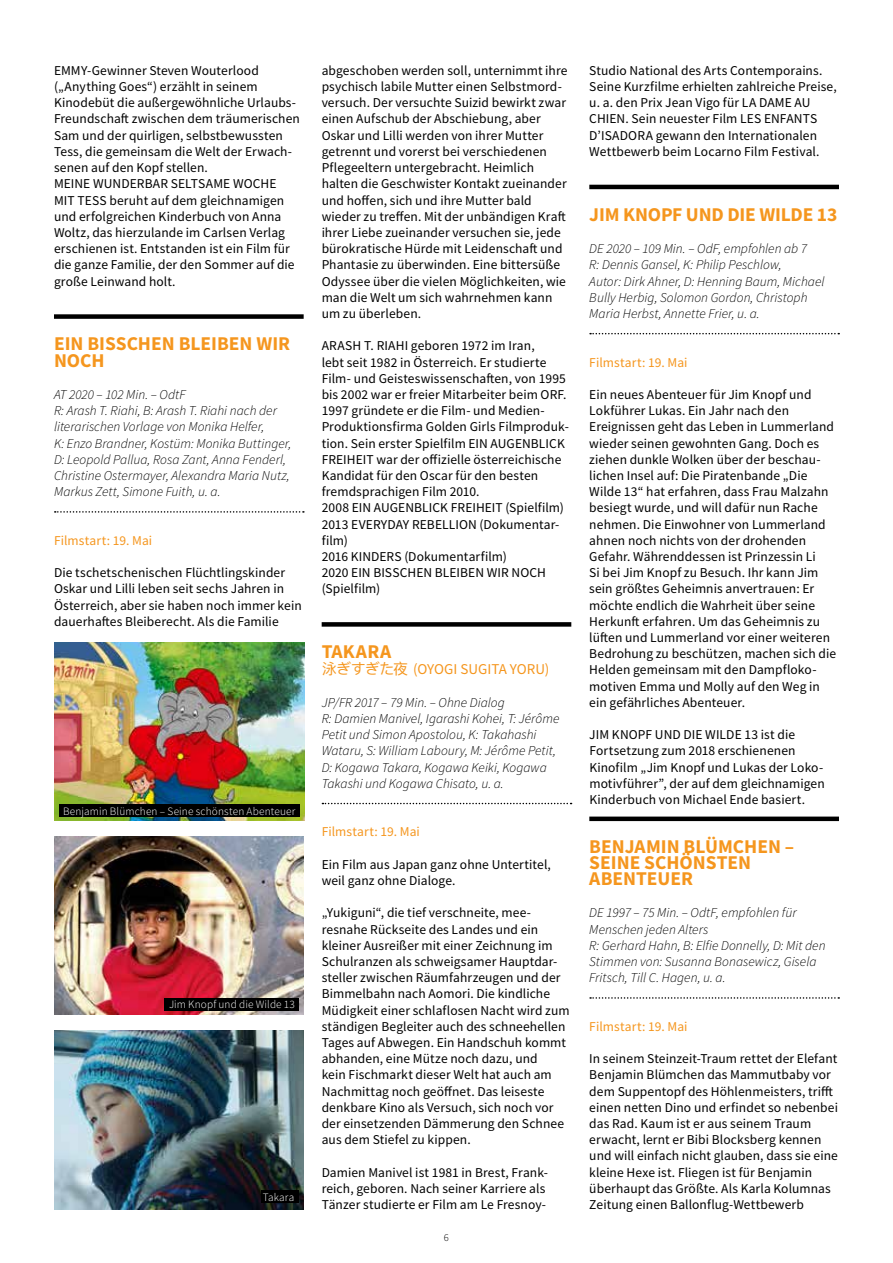
<style>
.page{position:relative;width:893px;height:1263px;background:#fff}
.page>*{position:absolute;margin:0;border:0;box-sizing:border-box;transform-origin:0 0}
.t1{font:700 19.5px "Source Sans Pro";color:#f5961e}
.t2{font:15px "Source Sans Pro";color:#f5961e}
.t3{font:13.5px/16.2px "Source Sans Pro";letter-spacing:.005em;color:#000}
.t4{font:italic 300 13.5px/16.2px "Source Sans Pro";color:#000}
.t5{font:13.5px "Source Sans Pro";letter-spacing:.01em;color:#f5961e}
.t6{font:300 11.25px "Source Sans Pro";letter-spacing:.015em;color:#fff}
.t7{font:300 10.5px "Source Sans Pro";color:#000}
.s1{font-family:"Ping Fang SC"}
</style>
<div class="page">
<div style="left:54px;top:314px;width:250px;height:5px;background:#000"></div>
<svg style="left:55px;top:511px;width:249px;height:2px"></svg>
<div style="left:322px;top:622px;width:249px;height:5px;background:#000"></div>
<svg style="left:322px;top:803px;width:250px;height:1px"></svg>
<hr style="left:589px;top:185px;width:250px;height:4px;background:#000">
<svg style="left:590px;top:333px;width:249px;height:1px"></svg>
<div style="left:589px;top:816px;width:250px;height:5px;background:#000"></div>
<svg style="left:590px;top:997px;width:249px;height:2px"></svg>
<img style="left:54px;top:1031px;width:250px;height:178px">
<div style="left:261px;top:1190px;width:38px;height:13px;background:#000"></div>
<img style="left:54px;top:836px;width:250px;height:178px">
<div style="left:165px;top:998px;width:134px;height:12px;background:#000"></div>
<img style="left:54px;top:643px;width:250px;height:178px">
<div style="left:59px;top:804px;width:241px;height:13px;background:#000"></div>
<p class="t3" style="left:54px;top:62px;width:247px">EMMY-Gewinner Steven Wouterlood („Anything Goes“) erzählt in seinem Kinodebüt die außergewöhnliche Urlaubs-Freundschaft zwischen dem träumerischen Sam und der quirligen, selbstbewussten Tess, die gemeinsam die Welt der Erwach&shy;senen auf den Kopf stellen.<br>MEINE WUNDERBAR SELTSAME WOCH E MIT TESS beruht auf dem gleichnamigen und erfolgreichen Kinderbuch von Anna Woltz, das hierzulande im Carlsen Verlag erschienen ist. Entstanden ist ein Film für die ganze Familie, der den Sommer auf die große Leinwand holt.</p>
<h1 class="t1" style="left:54px;top:331px;width:10px">EIN</h1>
<h1 class="t1" style="left:87px;top:331px;width:12px">BISSCHEN</h1>
<h1 class="t1" style="left:179px;top:331px;width:12px">BLEIBEN</h1>
<h1 class="t1" style="left:256px;top:331px;width:13px">WIR</h1>
<h1 class="t1" style="left:54px;top:347px;width:13px">NOCH</h1>
<p class="t4" style="left:54px;top:386px;width:239px">AT 2020 ‒ 102 Min. ‒ OdtF<br>R: Arash T. Riahi, B: Arash T. Riahi nach der literarischen Vorlage von Monika Helfer,<br>K: Enzo Brandner, Kostüm: Monika Buttinger, D: Leopold Pallua, Rosa Zant, Anna Fenderl, Christine Ostermayer, Alexandra Maria Nutz, Markus Zett, Simone Fuith, u. a.</p>
<p class="t5" style="left:54px;top:532px;width:100px">Filmstart: 19. Mai</p>
<p class="t3" style="left:54px;top:564px;width:249px">Die tschetschenischen Flüchtlingskinder Oskar und Lilli leben seit sechs Jahren in Österreich, aber sie haben noch immer kein dauerhaftes Bleiberecht. Als die Familie</p>
<p class="t6" style="left:63px;top:804px;width:234px">Benjamin Blümchen – Seine schönsten Abenteuer</p>
<p class="t6" style="left:169px;top:998px;width:127px">Jim Knopf und die Wilde 13</p>
<p class="t6" style="left:263px;top:1190px;width:33px">Takara</p>
<p class="t3" style="left:322px;top:62px;width:247px">abgeschoben werden soll, unternimmt ihre psychisch labile Mutter einen Selbstmord&shy;versuch. Der versuchte Suizid bewirkt zwar einen Aufschub der Abschiebung, aber Oskar und Lilli werden von ihrer Mutter getrennt und vorerst bei verschiedenen Pflegeeltern untergebracht. H eimlich halten die Geschwister Kontakt zueinander und hoffen, sich und ihre Mutter bald wieder zu treffen. Mit der unbändigen Kraft ihrer Liebe zueinander versuchen sie, jede bürokratische H ürde mit Leidenschaft und Phantasie zu überwinden. Eine bittersüße Odyssee über die vielen Möglichkeiten, wie man die Welt um sich wahrnehmen kann um zu überleben.</p>
<p class="t3" style="left:322px;top:338px;width:249px">ARASH T. RIAH I geboren 1972 im Iran,<br>lebt seit 1982 in Österreich. Er studierte Film- und Geisteswissenschaften, von 1995 bis 2002 war er freier Mitarbeiter beim O RF.<br>1997 gründete er die Film- und Medien-Produktionsfirma Golden Girls Filmproduk&shy;tion. Sein erster Spielfilm EIN AUGENBLICK FREIH EIT war der offizielle österreichische Kandidat für den Oscar für den besten fremdsprachigen Film 2010.<br>2008 EIN AUGENBLICK FREIH EIT (Spielfilm)<br>2013 EVERYDAY REBELLION (Dokumentar&shy;film)<br>2016 KINDERS (Dokumentarfilm)<br>2020 EIN BISSCH EN BLEIBEN WIR NOCH (Spielfilm)</p>
<h1 class="t1" style="left:322px;top:638px;width:13px">TAKARA</h1>
<p class="t2" style="left:322px;top:660px;width:229px"><span class="s1">泳ぎすぎた夜</span> (OYOGI SUGITA YO RU)</p>
<p class="t4" style="left:322px;top:694px;width:239px">JP/FR 2017 ‒ 79 Min. ‒ Ohne Dialog<br>R: Damien Manivel, Igarashi Kohei, T: Jérôme Petit und Simon Apostolou, K: Takahashi Wataru, S: William Laboury, M: Jérôme Petit, D: Kogawa Takara, Kogawa Keiki, Kogawa Takashi und Kogawa Chisato, u. a.</p>
<p class="t5" style="left:322px;top:823px;width:100px">Filmstart: 19. Mai</p>
<p class="t3" style="left:322px;top:856px;width:231px">Ein Film aus Japan ganz ohne Untertitel, weil ganz ohne Dialoge.</p>
<p class="t3" style="left:322px;top:905px;width:249px">„Yukiguni“, die tief verschneite, mee&shy;resnahe Rückseite des Landes und ein kleiner Ausreißer mit einer Zeichnung im Schulranzen als schweigsamer H auptdar&shy;steller zwischen Räumfahrzeugen und der Bimmelbahn nach Aomori. Die kindliche Müdigkeit einer schlaflosen Nacht wird zum ständigen Begleiter auch des schneehellen Tages auf Abwegen. Ein Handschuh kommt abhanden, eine Mütze noch dazu, und<br>kein Fischmarkt dieser Welt hat auch am Nachmittag noch geöffnet. Das leiseste denkbare Kino als Versuch, sich noch vor der einsetzenden Dämmerung den Schnee aus dem Stiefel zu kippen.</p>
<p class="t3" style="left:322px;top:1164px;width:228px">Damien Manivel ist 1981 in Brest, Frank&shy;reich, geboren. Nach seiner Karriere als<br>Tänzer studierte er Film am Le Fresnoy-</p>
<p class="t7" style="left:444px;top:1231px;width:7px">6</p>
<p class="t3" style="left:589px;top:62px;width:249px">Studio National des Arts Contemporains.<br>Seine Kurzfilme erhielten zahlreiche Preise, u. a. den Prix Jean Vigo für LA DAME AU<br>CH IEN. Sein neuester Film LES ENFANTS D’ISADORA gewann den Internationalen Wettbewerb beim Locarno Film Festival.</p>
<h1 class="t1" style="left:589px;top:201px;width:47px">JIM KNO</h1>
<h1 class="t1" style="left:661px;top:201px;width:110px">PF UND DIE WILDE</h1>
<h1 class="t1" style="left:817px;top:201px;width:22px">13</h1>
<p class="t4" style="left:589px;top:240px;width:237px">DE 2020 ‒ 109 Min. ‒ OdF, empfohlen ab 7<br>R: Dennis Gansel, K: Philip Peschlow,<br>Autor: Dirk Ahner, D: Henning Baum, Michael Bully Herbig, Solomon Gordon, Christoph Maria Herbst, Annette Frier, u. a.</p>
<p class="t5" style="left:589px;top:353px;width:100px">Filmstart: 19. Mai</p>
<p class="t3" style="left:589px;top:386px;width:248px">Ein neues Abenteuer für Jim Knopf und Lokführer Lukas. Ein Jahr nach den Ereignissen geht das Leben in Lummerland wieder seinen gewohnten Gang. Doch es ziehen dunkle Wolken über der beschau&shy;lichen Insel auf: Die Piratenbande „Die Wilde 13“ hat erfahren, dass Frau Malzahn besiegt wurde, und will dafür nun Rache nehmen. Die Einwohner von Lummerland ahnen noch nichts von der drohenden Gefahr. Währenddessen ist Prinzessin Li<br>Si bei Jim Knopf zu Besuch. Ihr kann Jim sein größtes Geheimnis anvertrauen: Er möchte endlich die Wahrheit über seine Herkunft erfahren. Um das Geheimnis zu lüften und Lummerland vor einer weiteren Bedrohung zu beschützen, machen sich die Helden gemeinsam mit den Dampfloko&shy;motiven Emma und Molly auf den Weg in ein gefährliches Abenteuer.</p>
<p class="t3" style="left:589px;top:726px;width:237px">JIM KNOPF UND DIE WILDE 13 ist die Fortsetzung zum 2018 erschienenen Kinofilm „Jim Knopf und Lukas der Loko&shy;motivführer”, der auf dem gleichnamigen Kinderbuch von Michael Ende basiert.</p>
<h1 class="t1" style="left:589px;top:833px;width:12px">BEN</h1>
<h1 class="t1" style="left:625px;top:833px;width:121px">JAMIN BLÜMCHEN</h1>
<h1 class="t1" style="left:785px;top:833px;width:11px">–</h1>
<h1 class="t1" style="left:589px;top:849px;width:11px">SEINE</h1>
<h1 class="t1" style="left:644px;top:849px;width:61px">SCHÖNSTEN</h1>
<h1 class="t1" style="left:589px;top:865px;width:13px">ABENTE</h1>
<h1 class="t1" style="left:657px;top:865px;width:25px">UER</h1>
<p class="t4" style="left:589px;top:905px;width:238px">DE 1997 ‒ 75 Min. ‒ OdtF, empfohlen für Menschen jeden Alters<br>R: Gerhard Hahn, B: Elfie Donnelly, D: Mit den Stimmen von: Susanna Bonasewicz, Gisela Fritsch, Till C. Hagen, u. a.</p>
<p class="t5" style="left:589px;top:1018px;width:100px">Filmstart: 19. Mai</p>
<p class="t3" style="left:589px;top:1050px;width:250px">In seinem Steinzeit-Traum rettet der Elefant Benjamin Blümchen das Mammutbaby vor dem Suppentopf des Höhlenmeisters, trifft einen netten Dino und erfindet so nebenbei das Rad. Kaum ist er aus seinem Traum erwacht, lernt er Bibi Blocksberg kennen und will einfach nicht glauben, dass sie eine kleine H exe ist. Fliegen ist für Benjamin überhaupt das Größte. Als Karla Kolumnas Zeitung einen Ballonflug-Wettbewerb</p>
</div>
